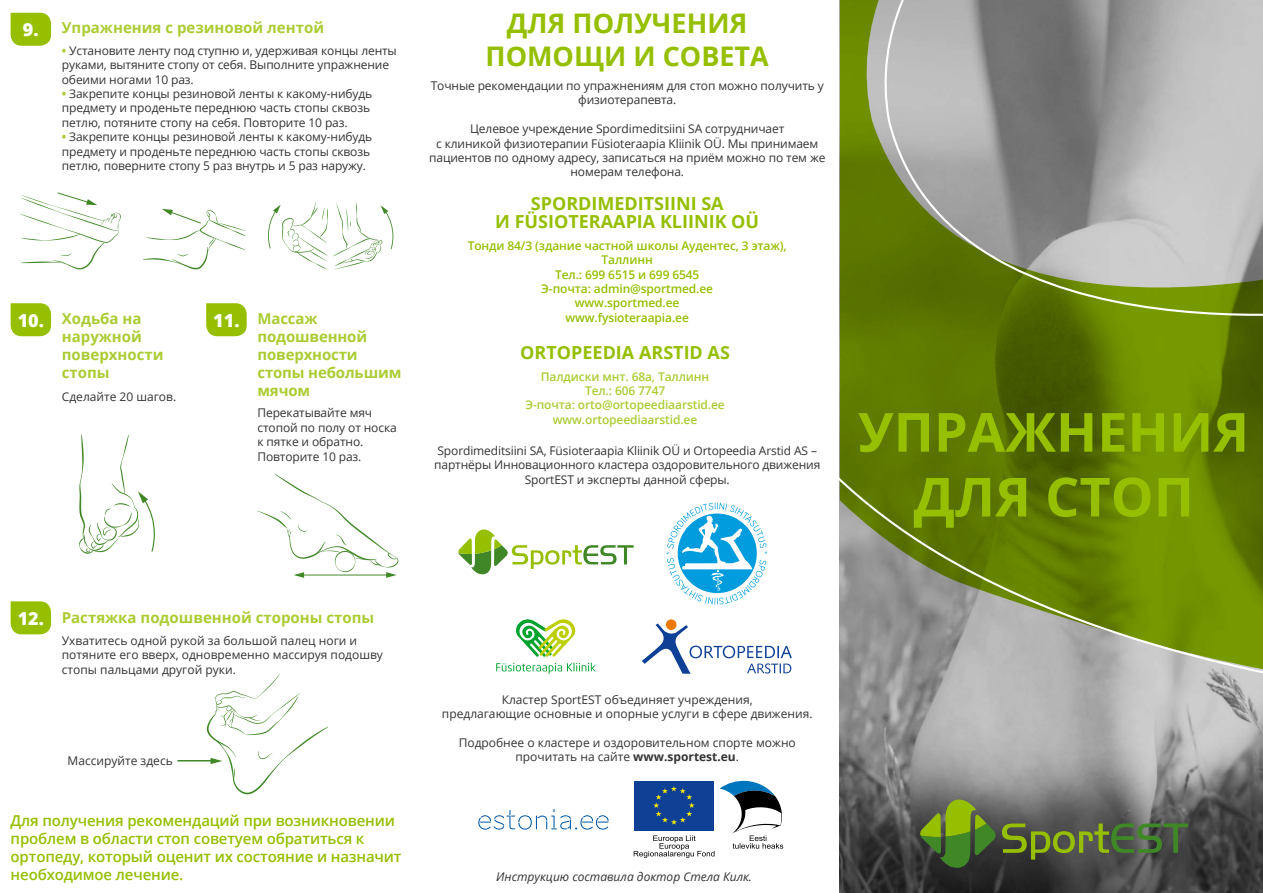
<style>
.page{position:relative;width:1263px;height:893px;background:#fff}
.page>*{position:absolute;margin:0;border:0;box-sizing:border-box;transform-origin:0 0}
.t1{font:700 54px/64.8px "Open Sans";color:#95bf00;text-align:center}
.t2{font:700 27px/32.4px "Open Sans";color:#95bf00;text-align:center}
.t3{font:700 18px/18px "Open Sans";color:#95bf00;text-align:center}
.t4{font:800 18px "Open Sans";color:#fff}
.t5{font:700 15px/18px "Open Sans";color:#abcc33}
.t6{font:600 15px/18px "Open Sans";letter-spacing:-.01em;color:#95bf00}
.t7{font:12px/14.4px "Open Sans";letter-spacing:-.01em;color:#333;text-align:center}
.t8{font:600 12px/14.4px "Open Sans";letter-spacing:-.01em;color:#95bf00;text-align:center}
.t9{font:600 12px/14.4px "Open Sans";letter-spacing:-.01em;color:#abcc33;text-align:center}
.t10{font:italic 12px "Open Sans";color:#333}
.s1{font-weight:700;color:#abcc33}
.s2{font-weight:800;font-size:18px;color:#fff}
.s3{font-weight:700}
</style>
<div class="page">
<img style="left:840px;top:713px;width:423px;height:180px">
<svg style="left:634px;top:780px;width:149px;height:78px"></svg>
<svg style="left:496px;top:663px;width:100px;height:11px"></svg>
<svg style="left:516px;top:619px;width:60px;height:38px"></svg>
<svg style="left:642px;top:619px;width:150px;height:55px"></svg>
<svg style="left:478px;top:809px;width:131px;height:21px"></svg>
<svg style="left:458px;top:529px;width:176px;height:45px"></svg>
<svg style="left:666px;top:503px;width:101px;height:102px"></svg>
<svg style="left:11px;top:601px;width:40px;height:33px"></svg>
<svg style="left:11px;top:13px;width:40px;height:33px"></svg>
<hr style="left:178px;top:760px;width:34px;height:1px;background:#408827">
<svg style="left:207px;top:673px;width:121px;height:121px"></svg>
<svg style="left:268px;top:202px;width:125px;height:67px"></svg>
<svg style="left:21px;top:192px;width:100px;height:77px"></svg>
<svg style="left:143px;top:209px;width:103px;height:60px"></svg>
<svg style="left:11px;top:303px;width:40px;height:33px"></svg>
<svg style="left:79px;top:435px;width:76px;height:119px"></svg>
<svg style="left:206px;top:303px;width:41px;height:33px"></svg>
<svg style="left:257px;top:474px;width:141px;height:104px"></svg>
<svg style="left:840px;top:0;width:423px;height:713px;background:#839152"></svg>
<svg style="left:1002px;top:823px;width:186px;height:37px;background:#556539"></svg>
<svg style="left:920px;top:799px;width:76px;height:69px;background:#57742d"></svg>
<h3 class="t4" style="left:23px;top:16px;width:17px">9.</h3>
<p class="t5" style="left:62px;top:18px;width:264px">Упражнения с резиновой лентой</p>
<p class="t7" style="left:62px;top:43px;width:337px;text-align:left"><span class="s1">•</span> Установите ленту под ступню и, удерживая концы ленты руками, вытяните стопу от себя. Выполните упражнение обеими ногами 10 раз.</p>
<p class="t7" style="left:62px;top:86px;width:312px;text-align:left"><span class="s1">•</span> Закрепите концы резиновой ленты к какому-нибудь предмету и проденьте переднюю часть стопы сквозь петлю, потяните стопу на себя. Повторите 10 раз.</p>
<p class="t7" style="left:62px;top:129px;width:312px;text-align:left"><span class="s1">•</span> Закрепите концы резиновой ленты к какому-нибудь предмету и проденьте переднюю часть стопы сквозь петлю, поверните стопу 5 раз внутрь и 5 раз наружу.</p>
<p class="t5" style="left:62px;top:309px;width:103px;text-indent:-44px"><span class="s2">10.</span> Ходьба на наружной поверхности стопы</p>
<p class="t7" style="left:62px;top:389px;width:116px">Сделайте 20 шагов.</p>
<p class="t5" style="left:257px;top:309px;width:145px;text-indent:-44px"><span class="s2">11.</span> Массаж подошвенной поверхности стопы небольшим мячом</p>
<p class="t7" style="left:257px;top:405px;width:141px;text-align:left">Перекатывайте мяч стопой по полу от носка к пятке и обратно.<br>Повторите 10 раз.</p>
<h2 class="t2" style="left:485px;top:7px;width:285px">ДЛЯ ПОЛУЧЕНИЯ<br>ПОМОЩИ И СОВЕТА</h2>
<p class="t7" style="left:431px;top:78px;width:395px">Точные рекомендации по упражнениям для стоп можно получить у физиотерапевта.</p>
<p class="t7" style="left:429px;top:121px;width:398px">Целевое учреждение Spordimeditsiini SA сотрудничает<br>с клиникой физиотерапии Füsioteraapia Kliinik OÜ. Мы принимаем пациентов по одному адресу, записаться на приём можно по тем же номерам телефона.</p>
<h3 class="t3" style="left:495px;top:194px;width:265px">SPORDIMEDITSIINI SA<br>И FÜSIOTERAAPIA KLIINIK OÜ</h3>
<p class="t8" style="left:468px;top:238px;width:321px">Тонди 84/3 (здание частной школы Аудентес, 3 этаж),<br>Таллинн<br>Тел.: 699 6515 и 699 6545<br>Э-почта: admin@sportmed.ee<br>www.sportmed.ee<br>www.fysioteraapia.ee</p>
<h3 class="t3" style="left:520px;top:343px;width:211px">ORTOPEEDIA ARSTID AS</h3>
<p class="t9" style="left:525px;top:369px;width:201px">Палдиски мнт. 68a, Таллинн<br>Тел.: 606 7747<br>Э-почта: orto@ortopeediaarstid.ee www.ortopeediaarstid.ee</p>
<p class="t7" style="left:434px;top:443px;width:388px">Spordimeditsiini SA, Füsioteraapia Kliinik OÜ и Ortopeedia Arstid AS – партнёры Инновационного кластера оздоровительного движения<br>SportEST и эксперты данной сферы.</p>
<h3 class="t4" style="left:18px;top:604px;width:28px">12.</h3>
<p class="t5" style="left:62px;top:608px;width:314px">Растяжка подошвенной стороны стопы</p>
<p class="t7" style="left:62px;top:633px;width:323px;text-align:left">Ухватитесь одной рукой за большой палец ноги и потяните его вверх, одновременно массируя подошву стопы пальцами другой руки.</p>
<p class="t7" style="left:68px;top:753px;width:107px">Массируйте здесь</p>
<p class="t6" style="left:11px;top:811px;width:392px">Для получения рекомендаций при возникновении проблем в области стоп советуем обратиться к ортопеду, который оценит их состояние и назначит необходимое лечение.</p>
<p class="t7" style="left:442px;top:692px;width:372px">Кластер SportEST объединяет учреждения,<br>предлагающие основные и опорные услуги в сфере движения.</p>
<p class="t7" style="left:459px;top:735px;width:339px">Подробнее о кластере и оздоровительном спорте можно прочитать на сайте <span class="s3">www.sportest.eu</span>.</p>
<p class="t10" style="left:496px;top:868px;width:257px">Инструкцию составила доктор Стела Килк.</p>
<h1 class="t1" style="left:858px;top:398px;width:392px">УПРАЖНЕНИЯ<br>ДЛЯ СТОП</h1>
</div>
